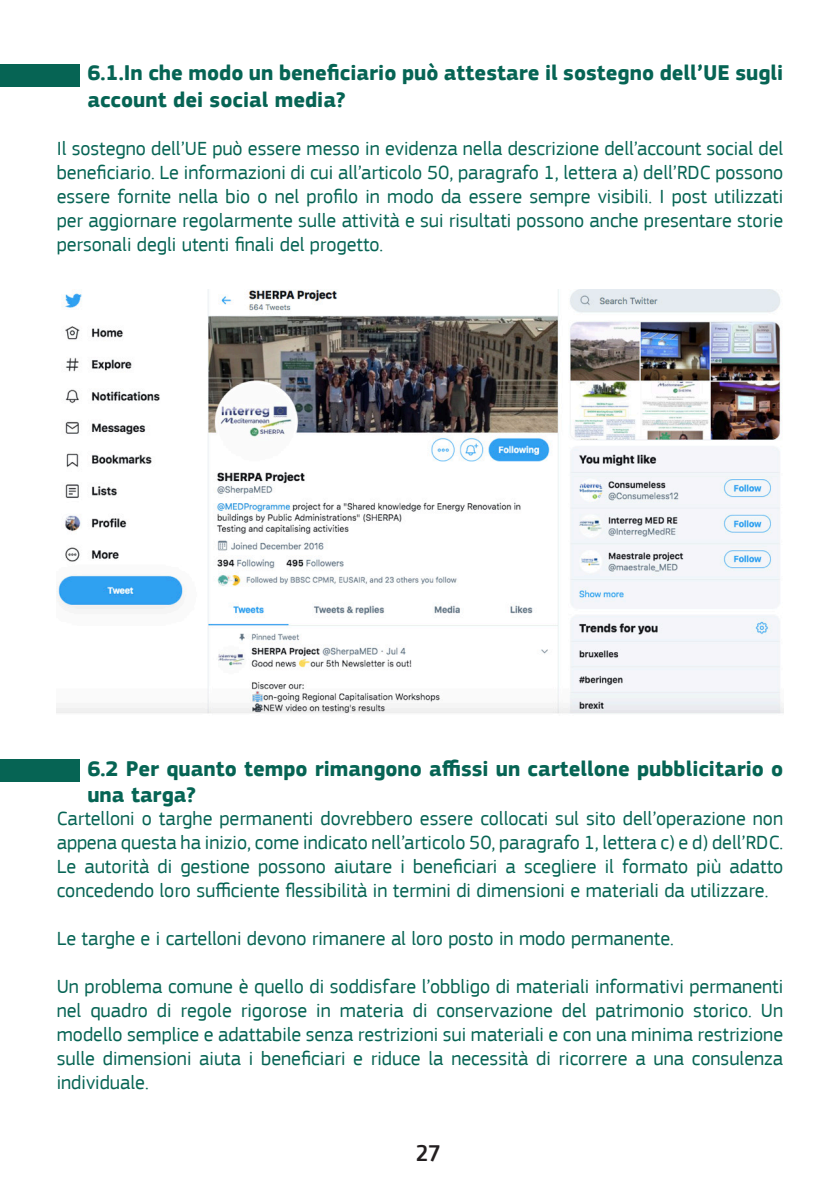
<style>
.page{position:relative;width:840px;height:1191px;background:#fff}
.page>*{position:absolute;margin:0;border:0;box-sizing:border-box;transform-origin:0 0}
.t1{font:500 24px "EC Square Sans Cond Pro";color:#231f20}
.t2{font:700 22px/26.4px "EC Square Sans Pro";color:#066454}
.t3{font:20px/24px "EC Square Sans Pro";color:#066454;text-align:justify}
</style>
<div class="page">
<div style="left:0;top:64px;width:79px;height:22px;background:#066454"></div>
<img style="left:57px;top:289px;width:725px;height:425px">
<div style="left:0;top:759px;width:79px;height:22px;background:#066454"></div>
<p class="t2" style="left:87px;top:61px;width:697px">6.1.In che modo un beneficiario può attestare il sostegno dell’UE sugli account dei social media?</p>
<p class="t3" style="left:57px;top:137px;width:727px">Il sostegno dell’UE può essere messo in evidenza nella descrizione dell’account social del beneficiario. Le informazioni di cui all’articolo 50, paragrafo 1, lettera a) dell’RDC possono essere fornite nella bio o nel profilo in modo da essere sempre visibili. I post utilizzati per aggiornare regolarmente sulle attività e sui risultati possono anche presentare storie personali degli utenti finali del progetto.</p>
<p class="t2" style="left:87px;top:756px;width:697px">6.2 Per quanto tempo rimangono affissi un cartellone pubblicitario o una targa?</p>
<p class="t3" style="left:57px;top:806px;width:727px">Cartelloni o targhe permanenti dovrebbero essere collocati sul sito dell’operazione non appena questa ha inizio, come indicato nell’articolo 50, paragrafo 1, lettera c) e d) dell’RDC.<br>Le autorità di gestione possono aiutare i beneficiari a scegliere il formato più adatto concedendo loro sufficiente flessibilità in termini di dimensioni e materiali da utilizzare.</p>
<p class="t3" style="left:57px;top:926px;width:618px">Le targhe e i cartelloni devono rimanere al loro posto in modo permanente.</p>
<p class="t3" style="left:57px;top:974px;width:727px">Un problema comune è quello di soddisfare l’obbligo di materiali informativi permanenti nel quadro di regole rigorose in materia di conservazione del patrimonio storico. Un modello semplice e adattabile senza restrizioni sui materiali e con una minima restrizione sulle dimensioni aiuta i beneficiari e riduce la necessità di ricorrere a una consulenza individuale.</p>
<p class="t1" style="left:416px;top:1138px;width:26px">27</p>
</div>
